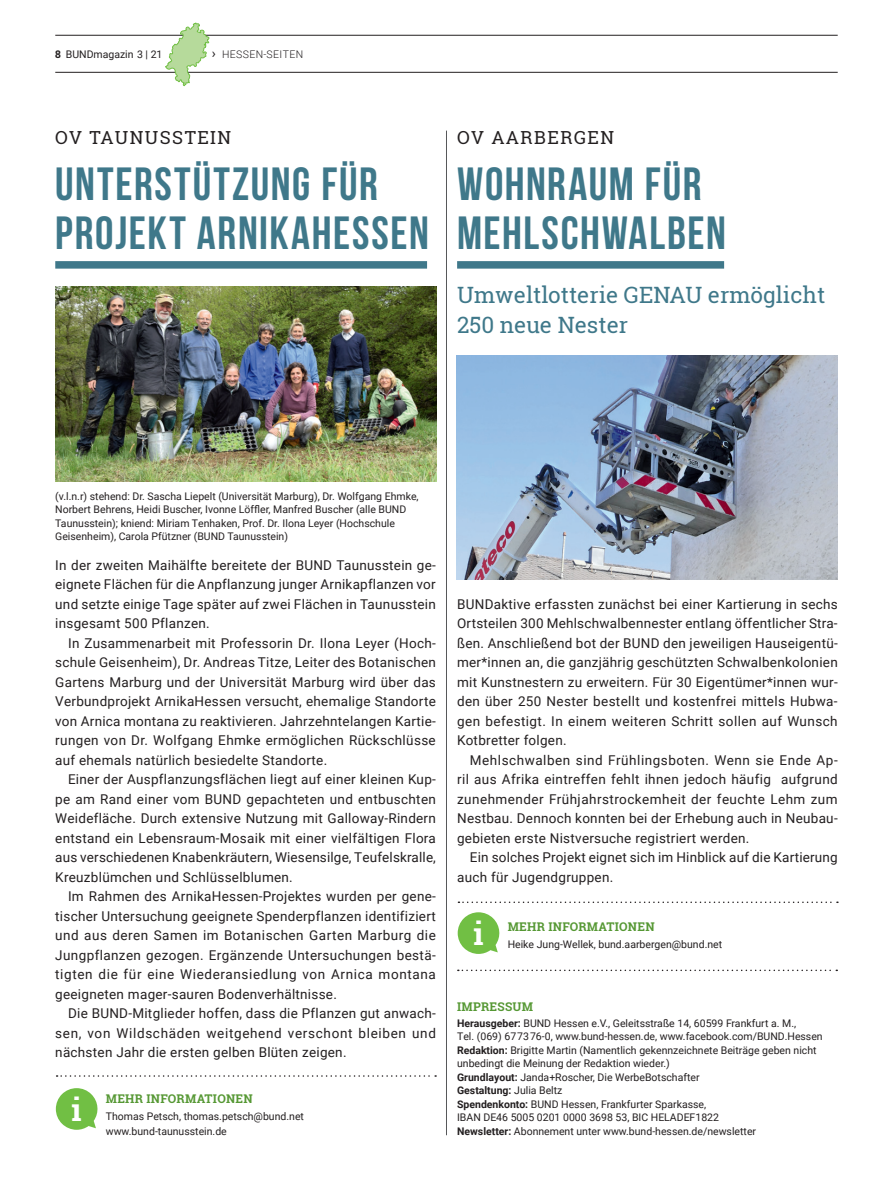
<style>
.page{position:relative;width:893px;height:1191px;background:#fff}
.page>*{position:absolute;margin:0;border:0;box-sizing:border-box;transform-origin:0 0}
.t1{font:700 46.5px/48.8px "Bebas Neue";letter-spacing:.035em;color:#3f788a}
.t2{font:700 31.35px "Roboto Slab";color:#fff}
.t3{font:22.5px/29.2px "Roboto Slab";color:#3f788a}
.t4{font:18px "Roboto Slab";letter-spacing:.08em;color:#231f20}
.t5{font:13.5px/19.5px "Roboto";letter-spacing:.02em;color:#231f20;text-align:justify}
.t6{font:700 12px "Roboto Slab";letter-spacing:.02em;color:#569834}
.t7{font:10.5px/13.5px "Roboto";color:#231f20}
.t8{font:300 10.5px "Roboto";letter-spacing:.035em;color:#231f20}
.s1{font-family:"Roboto Slab";font-weight:700}
.s2{font-weight:400;font-size:13.5px}
.s3{font-weight:700}
</style>
<div class="page">
<svg style="left:458px;top:969px;width:379px;height:2px"></svg>
<div style="left:457px;top:261px;width:267px;height:8px;background:#3f788a"></div>
<svg style="left:458px;top:912px;width:42px;height:42px"></svg>
<svg style="left:458px;top:901px;width:380px;height:2px"></svg>
<div style="left:55px;top:261px;width:372px;height:8px;background:#3f788a"></div>
<img style="left:55px;top:287px;width:382px;height:195px">
<hr style="left:446px;top:131px;width:1px;height:1004px;background:#57585a">
<img style="left:456px;top:356px;width:382px;height:223px">
<svg style="left:56px;top:1088px;width:42px;height:41px"></svg>
<svg style="left:57px;top:1075px;width:379px;height:1px"></svg>
<hr style="left:55px;top:72px;width:783px;height:1px;background:#231f20">
<hr style="left:55px;top:35px;width:783px;height:1px;background:#231f20">
<svg style="left:165px;top:22px;width:45px;height:65px"></svg>
<p class="t7" style="left:55px;top:47px;width:109px"><span class="s1">8</span> BUNDmagazin 3 | 21</p>
<p class="t8" style="left:212px;top:47px;width:93px"><span class="s2">›</span> HESSEN-SEITEN</p>
<h3 class="t4" style="left:55px;top:125px;width:177px">OV TAUNUSSTEIN</h3>
<h1 class="t1" style="left:55px;top:159px;width:375px">UNTERSTÜTZUNG FÜR<br>PROJEKT ARNIKAHESSEN</h1>
<h3 class="t4" style="left:457px;top:125px;width:159px">OV AARBERGEN</h3>
<h1 class="t1" style="left:457px;top:159px;width:270px">WOHNRAUM FÜR<br>MEHLSCHWALBEN</h1>
<h3 class="t3" style="left:457px;top:280px;width:370px">Umweltlotterie GENAU ermöglicht<br>250 neue Nester</h3>
<p class="t7" style="left:55px;top:488px;width:365px">(v.l.n.r) stehend: Dr. Sascha Liepelt (Universität Marburg), Dr. Wolfgang Ehmke, Norbert Behrens, Heidi Buscher, Ivonne Löffler, Manfred Buscher (alle BUND Taunusstein); kniend: Miriam Tenhaken, Prof. Dr. Ilona Leyer (Hochschule Geisenheim), Carola Pfützner (BUND Taunusstein)</p>
<p class="t5" style="left:55px;top:554px;width:382px">In der zweiten Maihälfte bereitete der BUND Taunusstein ge&shy;eignete Flächen für die Anpflanzung junger Arnikapflanzen vor und setzte einige Tage später auf zwei Flächen in Taunusstein insgesamt 500 Pflanzen.</p>
<p class="t5" style="left:55px;top:632px;width:382px;text-indent:13px">In Zusammenarbeit mit Professorin Dr. Ilona Leyer (Hoch&shy;schule Geisenheim), Dr. Andreas Titze, Leiter des Botanischen Gartens Marburg und der Universität Marburg wird über das Verbundprojekt ArnikaHessen versucht, ehemalige Standorte von Arnica montana zu reaktivieren. Jahrzehntelangen Kartie&shy;rungen von Dr. Wolfgang Ehmke ermöglichen Rückschlüsse auf ehemals natürlich besiedelte Standorte.</p>
<p class="t5" style="left:55px;top:769px;width:382px;text-indent:13px">Einer der Auspflanzungsflächen liegt auf einer kleinen Kup&shy;pe am Rand einer vom BUND gepachteten und entbuschten Weidefläche. Durch extensive Nutzung mit Galloway-Rindern entstand ein Lebensraum-Mosaik mit einer vielfältigen Flora aus verschiedenen Knabenkräutern, Wiesensilge, Teufelskralle, Kreuzblümchen und Schlüsselblumen.</p>
<p class="t5" style="left:55px;top:886px;width:382px;text-indent:13px">Im Rahmen des ArnikaHessen-Projektes wurden per gene&shy;tischer Untersuchung geeignete Spenderpflanzen identifiziert und aus deren Samen im Botanischen Garten Marburg die Jungpflanzen gezogen. Ergänzende Untersuchungen bestä&shy;tigten die für eine Wiederansiedlung von Arnica montana geeigneten mager-sauren Bodenverhältnisse.</p>
<p class="t5" style="left:55px;top:1003px;width:382px;text-indent:13px">Die BUND-Mitglieder hoffen, dass die Pflanzen gut anwach&shy;sen, von Wildschäden weitgehend verschont bleiben und nächsten Jahr die ersten gelben Blüten zeigen.</p>
<p class="t6" style="left:106px;top:1090px;width:148px">MEHR INFORMATIONEN</p>
<p class="t7" style="left:106px;top:1108px;width:200px;line-height:15px">Thomas Petsch, thomas.petsch@bund.net www.bund-taunusstein.de</p>
<h2 class="t2" style="left:72px;top:1087px;width:12px">i</h2>
<p class="t5" style="left:457px;top:593px;width:382px">BUNDaktive erfassten zunächst bei einer Kartierung in sechs Ortsteilen 300 Mehlschwalbennester entlang öffentlicher Stra&shy;ßen. Anschließend bot der BUND den jeweiligen Hauseigentü&shy;mer*innen an, die ganzjährig geschützten Schwalbenkolonien mit Kunstnestern zu erweitern. Für 30 Eigentümer*innen wur&shy;den über 250 Nester bestellt und kostenfrei mittels Hubwa&shy;gen befestigt. In einem weiteren Schritt sollen auf Wunsch Kotbretter folgen.</p>
<p class="t5" style="left:457px;top:749px;width:382px;text-indent:13px">Mehlschwalben sind Frühlingsboten. Wenn sie Ende Ap&shy;ril aus Afrika eintreffen fehlt ihnen jedoch häufig aufgrund zunehmender Frühjahrstrockemheit der feuchte Lehm zum Nestbau. Dennoch konnten bei der Erhebung auch in Neubau&shy;gebieten erste Nistversuche registriert werden.</p>
<p class="t5" style="left:457px;top:847px;width:382px;text-indent:13px">Ein solches Projekt eignet sich im Hinblick auf die Kartierung auch für Jugendgruppen.</p>
<h2 class="t2" style="left:473px;top:912px;width:12px">i</h2>
<p class="t6" style="left:508px;top:918px;width:148px">MEHR INFORMATIONEN</p>
<p class="t7" style="left:508px;top:937px;width:216px">Heike Jung-Wellek, bund.aarbergen@bund.net</p>
<p class="t6" style="left:457px;top:998px;width:77px">IMPRESSUM</p>
<p class="t7" style="left:457px;top:1016px;width:367px"><span class="s3">Herausgeber:</span> BUND Hessen e.V., Geleitsstraße 14, 60599 Frankfurt a. M.,<br>Tel. (069) 677376-0, www.bund-hessen.de, www.facebook.com/BUND.Hessen <span class="s3">Redaktion:</span> Brigitte Martin (Namentlich gekennzeichnete Beiträge geben nicht unbedingt die Meinung der Redaktion wieder.)<br><span class="s3">Grundlayout:</span> Janda+Roscher, Die WerbeBotschafter<br><span class="s3">Gestaltung:</span> Julia Beltz<br><span class="s3">Spendenkonto:</span> BUND Hessen, Frankfurter Sparkasse,<br>IBAN DE46 5005 0201 0000 3698 53, BIC HELADEF1822<br><span class="s3">Newsletter:</span> Abonnement unter www.bund-hessen.de/newsletter</p>
</div>
